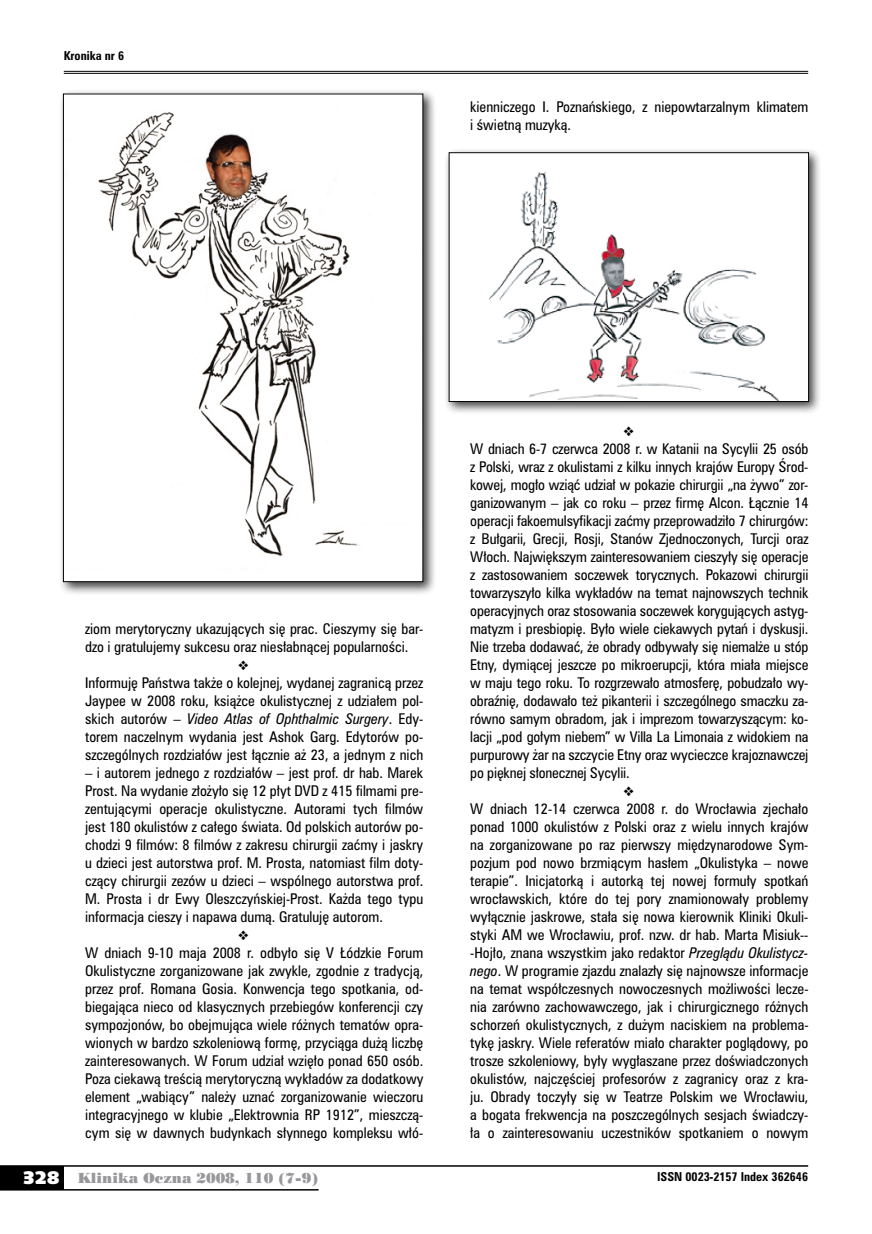
<style>
.page{position:relative;width:872px;height:1234px;background:#fff}
.page>*{position:absolute;margin:0;border:0;box-sizing:border-box;transform-origin:0 0}
.t1{font:13.5px/18px "Zurich Cn PL";color:#000;text-align:justify}
.t2{font:13.5px "Poster Bodoni PL";color:#98989c}
.t3{font:700 11.25px "Zurich Cn PL";color:#000}
.s1{font-style:italic}
.s2{font-family:"Humanst 531 U Blk PL";font-size:18px;color:#fff}
</style>
<div class="page">
<div style="left:0;top:1165px;width:64px;height:24px;background:#000"></div>
<hr style="left:0;top:1164px;width:808px;height:2px;background:#000">
<hr style="left:0;top:1188px;width:319px;height:2px;background:#000">
<hr style="left:64px;top:71px;width:744px;height:1px;background:#000">
<hr style="left:64px;top:73px;width:744px;height:1px;background:#000">
<div style="left:444px;top:147px;width:378px;height:268px;background:#000;opacity:.75"></div>
<img style="left:451px;top:154px;width:356px;height:246px">
<div style="left:449px;top:152px;width:360px;height:250px;border:1px solid #000"></div>
<div style="left:58px;top:89px;width:378px;height:506px;background:#000;opacity:.75"></div>
<div style="left:63px;top:94px;width:360px;height:487px;background:#fff"></div>
<img style="left:98px;top:112px;width:262px;height:445px">
<p class="t3" style="left:64px;top:48px;width:62px">Kronika nr 6</p>
<p class="t1" style="left:470px;top:97px;width:340px">kienniczego I. Poznańskiego, z niepowtarzalnym klimatem i świetną muzyką.</p>
<p class="t1" style="left:85px;top:619px;width:340px">ziom merytoryczny ukazujących się prac. Cieszymy się bar&shy;dzo i gratulujemy sukcesu oraz niesłabnącej popularności.</p>
<p class="t1" style="left:85px;top:673px;width:340px">Informuję Państwa także o kolejnej, wydanej zagranicą przez Jaypee w 2008 roku, książce okulistycznej z udziałem pol&shy;skich autorów – <span class="s1">Video Atlas of Ophthalmic Surgery</span>. Edy&shy;torem naczelnym wydania jest Ashok Garg. Edytorów po&shy;szczególnych rozdziałów jest łącznie aż 23, a jednym z nich</p>
<p class="t1" style="left:85px;top:763px;width:340px">– i autorem jednego z rozdziałów – jest prof. dr hab. Marek Prost. Na wydanie złożyło się 12 płyt DVD z 415 filmami pre&shy;zentującymi operacje okulistyczne. Autorami tych filmów jest 180 okulistów z całego świata. Od polskich autorów po&shy;chodzi 9 filmów: 8 filmów z zakresu chirurgii zaćmy i jaskry u dzieci jest autorstwa prof. M. Prosta, natomiast film doty&shy;czący chirurgii zezów u dzieci – wspólnego autorstwa prof.<br>M. Prosta i dr Ewy Oleszczyńskiej-Prost. Każda tego typu informacja cieszy i napawa dumą. Gratuluję autorom.</p>
<p class="t1" style="left:85px;top:943px;width:340px">W dniach 9-10 maja 2008 r. odbyło się V Łódzkie Forum Okulistyczne zorganizowane jak zwykle, zgodnie z tradycją, przez prof. Romana Gosia. Konwencja tego spotkania, od&shy;biegająca nieco od klasycznych przebiegów konferencji czy sympozjonów, bo obejmująca wiele różnych tematów opra&shy;wionych w bardzo szkoleniową formę, przyciąga dużą liczbę zainteresowanych. W Forum udział wzięło ponad 650 osób.<br>Poza ciekawą treścią merytoryczną wykładów za dodatkowy element „wabiący” należy uznać zorganizowanie wieczoru integracyjnego w klubie „Elektrownia RP 1912”, mieszczą&shy;cym się w dawnych budynkach słynnego kompleksu włó-</p>
<p class="t1" style="left:470px;top:439px;width:340px">W dniach 6-7 czerwca 2008 r. w Katanii na Sycylii 25 osób z Polski, wraz z okulistami z kilku innych krajów Europy Środ&shy;kowej, mogło wziąć udział w pokazie chirurgii „na żywo” zor&shy;ganizowanym – jak co roku – przez firmę Alcon. Łącznie 14 operacji fakoemulsyfikacji zaćmy przeprowadziło 7 chirurgów: z Bułgarii, Grecji, Rosji, Stanów Zjednoczonych, Turcji oraz Włoch. Największym zainteresowaniem cieszyły się operacje z zastosowaniem soczewek torycznych. Pokazowi chirurgii towarzyszyło kilka wykładów na temat najnowszych technik operacyjnych oraz stosowania soczewek korygujących astyg&shy;matyzm i presbiopię. Było wiele ciekawych pytań i dyskusji.<br>Nie trzeba dodawać, że obrady odbywały się niemalże u stóp Etny, dymiącej jeszcze po mikroerupcji, która miała miejsce w maju tego roku. To rozgrzewało atmosferę, pobudzało wy&shy;obraźnię, dodawało też pikanterii i szczególnego smaczku za&shy;równo samym obradom, jak i imprezom towarzyszącym: ko&shy;lacji „pod gołym niebem” w Villa La Limonaia z widokiem na purpurowy żar na szczycie Etny oraz wycieczce krajoznawczej po pięknej słonecznej Sycylii.</p>
<p class="t1" style="left:470px;top:799px;width:340px">W dniach 12-14 czerwca 2008 r. do Wrocławia zjechało ponad 1000 okulistów z Polski oraz z wielu innych krajów na zorganizowane po raz pierwszy międzynarodowe Sym&shy;pozjum pod nowo brzmiącym hasłem „Okulistyka – nowe terapie”. Inicjatorką i autorką tej nowej formuły spotkań wrocławskich, które do tej pory znamionowały problemy wyłącznie jaskrowe, stała się nowa kierownik Kliniki Okuli&shy;styki AM we Wrocławiu, prof. nzw. dr hab. Marta Misiuk-- -Hojło, znana wszystkim jako redaktor <span class="s1">Przeglądu Okulistycz&shy;nego</span>. W programie zjazdu znalazły się najnowsze informacje na temat współczesnych nowoczesnych możliwości lecze&shy;nia zarówno zachowawczego, jak i chirurgicznego różnych schorzeń okulistycznych, z dużym naciskiem na problema&shy;tykę jaskry. Wiele referatów miało charakter poglądowy, po trosze szkoleniowy, były wygłaszane przez doświadczonych okulistów, najczęściej profesorów z zagranicy oraz z kra&shy;ju. Obrady toczyły się w Teatrze Polskim we Wrocławiu, a bogata frekwencja na poszczególnych sesjach świadczy&shy;ła o zainteresowaniu uczestników spotkaniem o nowym</p>
<p class="t2" style="left:23px;top:1168px;width:297px"><span class="s2">328</span> Klinika Oczna 2008, 110 (7-9)</p>
<p class="t3" style="left:657px;top:1168px;width:152px">ISSN 0023-2157 Index 362646</p>
</div>
